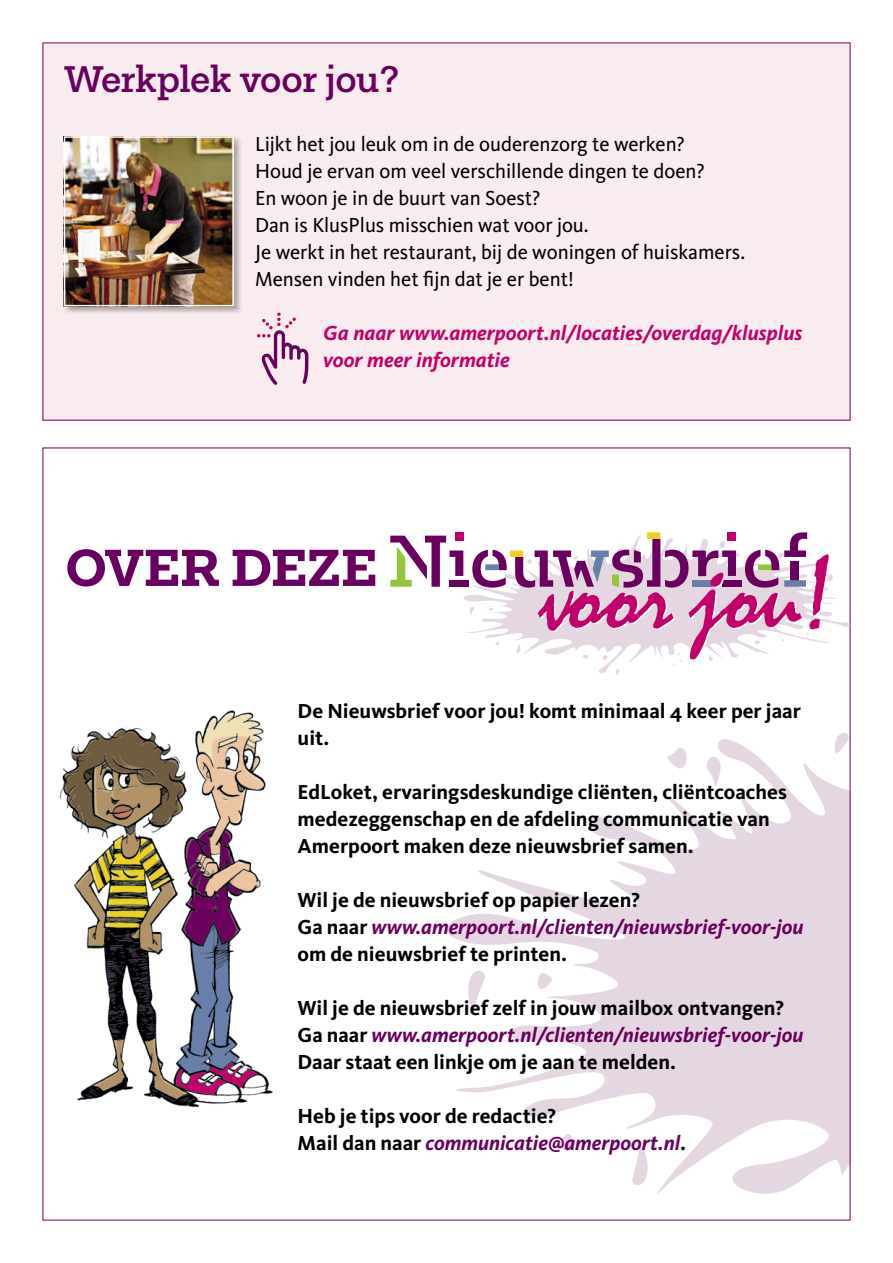
<style>
.page{position:relative;width:893px;height:1263px;background:#fff}
.page>*{position:absolute;margin:0;border:0;box-sizing:border-box;transform-origin:0 0}
.t1{font:700 52.5px "Fakt Slab Pro";letter-spacing:-.005em;color:#6a005d}
.t2{font:500 37.5px "Fakt Slab Pro";letter-spacing:-.01em;color:#6a005d}
.t3{font:700 21px/27px "Kievit";color:#000}
.t4{font:21px/27px "Kievit";color:#000}
.t5{font:italic 700 21px/27px "Kievit";color:#c10069}
.s1{font-style:italic;color:#6a005d}
</style>
<div class="page">
<svg style="left:446px;top:733px;width:402px;height:461px"></svg>
<svg style="left:463px;top:535px;width:387px;height:138px"></svg>
<svg style="left:390px;top:536px;width:73px;height:51px"></svg>
<div style="left:450px;top:580px;width:19px;height:7px;background:#6a005d"></div>
<div style="left:455px;top:532px;width:9px;height:8px;background:#c10069"></div>
<svg style="left:469px;top:532px;width:364px;height:143px"></svg>
<img style="left:59px;top:710px;width:214px;height:397px">
<div style="left:43px;top:43px;width:807px;height:378px;background:#f9ecee"></div>
<div style="left:64px;top:136px;width:179px;height:179px;background:#000;opacity:.3"></div>
<img style="left:67px;top:139px;width:164px;height:164px">
<div style="left:64px;top:136px;width:170px;height:170px;border:2px solid #fff"></div>
<svg style="left:257px;top:313px;width:51px;height:72px"></svg>
<h2 class="t2" style="left:64px;top:55px;width:337px">Werkplek voor jou?</h2>
<p class="t4" style="left:255px;top:130px;width:491px">Lijkt het jou leuk om in de ouderenzorg te werken?<br>Houd je ervan om veel verschillende dingen te doen?<br>En woon je in de buurt van Soest?<br>Dan is KlusPlus misschien wat voor jou.<br>Je werkt in het restaurant, bij de woningen of huiskamers.<br>Mensen vinden het fijn dat je er bent!</p>
<p class="t5" style="left:323px;top:319px;width:481px">Ga naar www.amerpoort.nl/locaties/overdag/klusplus voor meer informatie</p>
<h1 class="t1" style="left:66px;top:533px;width:313px">OVER DEZE</h1>
<p class="t3" style="left:298px;top:697px;width:505px">De Nieuwsbrief voor jou! komt minimaal 4 keer per jaar uit.</p>
<p class="t3" style="left:298px;top:778px;width:491px">EdLoket, ervaringsdeskundige cliënten, cliëntcoaches medezeggenschap en de afdeling communicatie van<br>Amerpoort maken deze nieuwsbrief samen.</p>
<p class="t3" style="left:298px;top:886px;width:508px">Wil je de nieuwsbrief op papier lezen?<br>Ga naar <span class="s1">www.amerpoort.nl/clienten/nieuwsbrief-voor-jou </span>om de nieuwsbrief te printen.</p>
<p class="t3" style="left:298px;top:994px;width:507px">Wil je de nieuwsbrief zelf in jouw mailbox ontvangen?<br>Ga naar <span class="s1">www.amerpoort.nl/clienten/nieuwsbrief-voor-jou<br></span>Daar staat een linkje om je aan te melden.</p>
<p class="t3" style="left:298px;top:1102px;width:390px">Heb je tips voor de redactie?<br>Mail dan naar <span class="s1">communicatie@amerpoort.nl</span>.</p>
</div>
